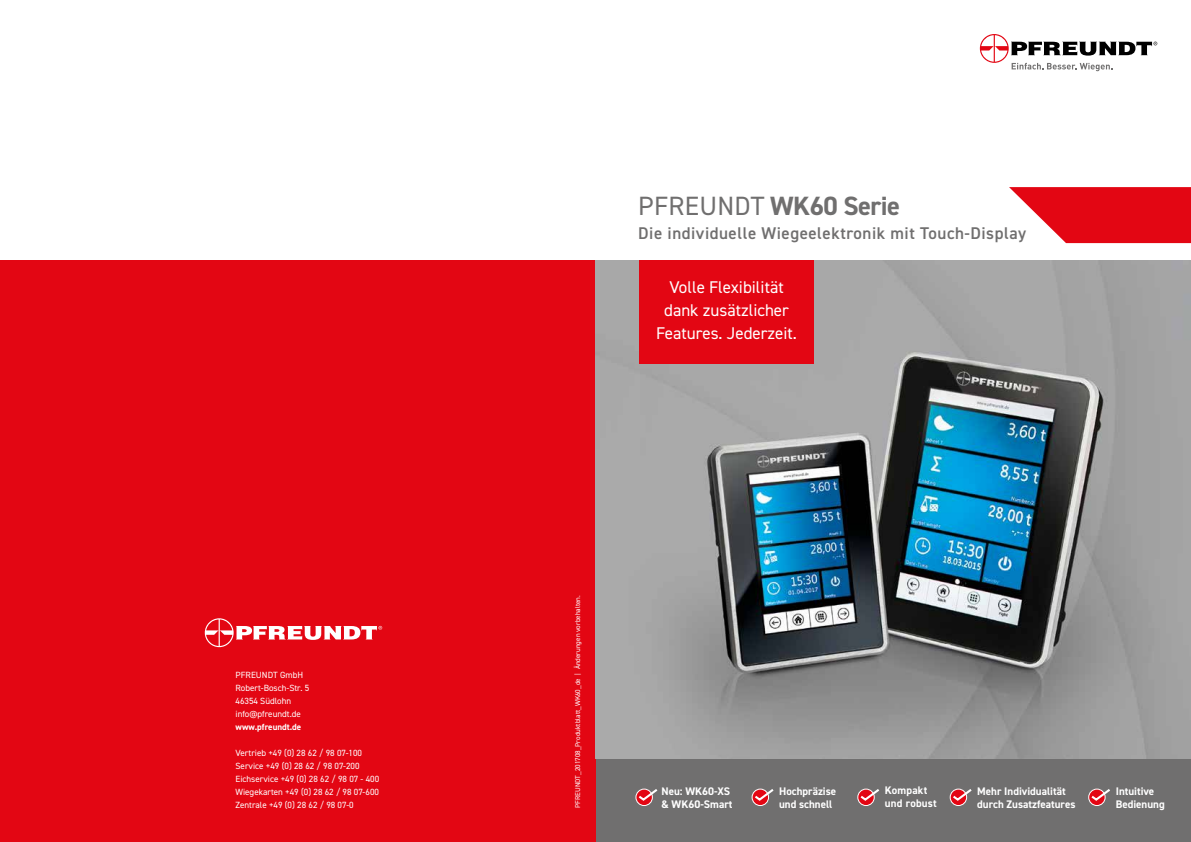
<style>
.page{position:relative;width:1191px;height:842px;background:#fff}
.page>*{position:absolute;margin:0;border:0;box-sizing:border-box;transform-origin:0 0}
.t1{font:700 26.5px "DIN2014";letter-spacing:-.02em;color:#706f6f}
.t2{font:17px/23px "DIN2014";color:#fff;text-align:center}
.t3{font:600 17px "DIN2014";letter-spacing:.03em;color:#706f6f}
.t4{font:700 11px/13.2px "DIN2014";color:#fff}
.t5{font:700 11px/13.2px "DIN2014";letter-spacing:.02em;color:#fff}
.t6{font:9px/13px "DIN2014";color:#fff}
.t7{font:700 9px "DIN2014";color:#fff}
.t8{font:7px "DIN2014";color:#fff}
.s1{font-weight:400}
</style>
<div class="page">
<svg style="left:980px;top:34px;width:177px;height:37px"></svg>
<div style="left:595px;top:758px;width:596px;height:84px;background:#706f6f"></div>
<svg style="left:857px;top:789px;width:17px;height:16px"></svg>
<div style="left:857px;top:788px;width:17px;height:18px;border:1px solid #fff;border-radius:50%"></div>
<svg style="left:858px;top:788px;width:21px;height:14px"></svg>
<svg style="left:950px;top:789px;width:16px;height:16px"></svg>
<div style="left:949px;top:788px;width:18px;height:18px;border:1px solid #fff;border-radius:50%"></div>
<svg style="left:950px;top:788px;width:22px;height:14px"></svg>
<svg style="left:1088px;top:789px;width:17px;height:16px"></svg>
<div style="left:1088px;top:788px;width:17px;height:18px;border:1px solid #fff;border-radius:50%"></div>
<svg style="left:1089px;top:788px;width:21px;height:14px"></svg>
<svg style="left:752px;top:789px;width:16px;height:16px"></svg>
<div style="left:751px;top:788px;width:18px;height:18px;border:1px solid #fff;border-radius:50%"></div>
<svg style="left:752px;top:788px;width:22px;height:14px"></svg>
<svg style="left:636px;top:789px;width:16px;height:16px"></svg>
<div style="left:635px;top:788px;width:18px;height:18px;border:1px solid #fff;border-radius:50%"></div>
<svg style="left:636px;top:788px;width:22px;height:14px"></svg>
<div style="left:0;top:260px;width:595px;height:582px;background:#e30613"></div>
<svg style="left:1009px;top:187px;width:182px;height:56px"></svg>
<svg style="left:205px;top:618px;width:177px;height:29px"></svg>
<img style="left:595px;top:260px;width:596px;height:498px">
<div style="left:639px;top:260px;width:175px;height:104px;background:#e30613"></div>
<p class="t6" style="left:235px;top:668px;width:75px">PFREUNDT GmbH<br>Robert-Bosch-Str. 5<br>46354 Südlohn info@pfreundt.de</p>
<p class="t7" style="left:235px;top:721px;width:67px">www.pfreundt.de</p>
<p class="t6" style="left:235px;top:746px;width:145px">Vertrieb +49 (0) 28 62 / 98 07-100<br>Service +49 (0) 28 62 / 98 07-200<br>Eichservice +49 (0) 28 62 / 98 07 - 400<br>Wiegekarten +49 (0) 28 62 / 98 07-600<br>Zentrale +49 (0) 28 62 / 98 07-0</p>
<h1 class="t1" style="left:638px;top:188px;width:263px"><span class="s1">PFREUNDT</span> WK60 Serie</h1>
<h2 class="t3" style="left:638px;top:222px;width:389px">Die individuelle Wiegeelektronik mit Touch-Display</h2>
<h2 class="t2" style="left:656px;top:275px;width:142px">Volle Flexibilität dank zusätzlicher<br>Features. Jederzeit.</h2>
<p class="t8" style="left:573px;top:808px;width:214px;rotate:-90deg">PFREUNDT_201708_Produktblatt_WK60_de | Änderungen vorbehalten.</p>
<p class="t4" style="left:661px;top:784px;width:72px">Neu: WK60-XS &amp; WK60-Smart</p>
<p class="t4" style="left:779px;top:784px;width:59px">Hochpräzise und schnell</p>
<p class="t5" style="left:885px;top:784px;width:54px">Kompakt und robust</p>
<p class="t4" style="left:977px;top:784px;width:100px">Mehr Individualität durch Zusatzfeatures</p>
<p class="t4" style="left:1115px;top:784px;width:50px">Intuitive<br>Bedienung</p>
</div>
